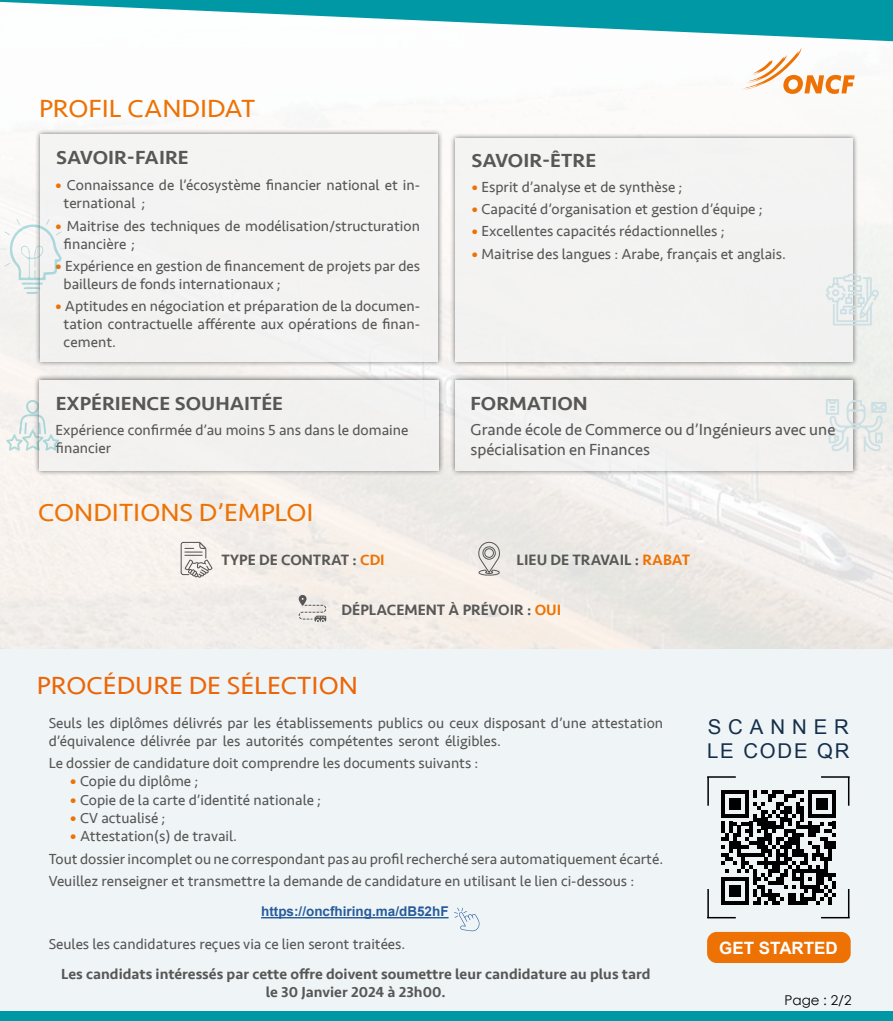
<style>
.page{position:relative;width:893px;height:1021px;background:#fff}
.page>*{position:absolute;margin:0;border:0;box-sizing:border-box;transform-origin:0 0}
.t1{font:25.5px "Seravek";color:#ee7203;scale:1.06 1}
.t2{font:25.5px "Seravek";color:#ec6608;scale:1.06 1}
.t3{font:20.4px/24.5px "Arial";letter-spacing:.34em;color:#152f4a;text-align:right}
.t4{font:500 19.5px "Seravek";color:#575756;scale:1.06 1}
.t5{font:700 16.95px "Arial";color:#fff}
.t6{font:16.5px/19.8px "Seravek";color:#575756}
.t7{font:500 15.45px "Seravek";color:#575756}
.t8{font:15px/18px "Seravek";color:#575756}
.t9{font:500 15px/18px "Seravek";color:#575756;text-align:center}
.t10{font:700 13.5px "Arial";color:#275b9b}
.t11{font:13.5px "Century Gothic";color:#000}
.s1{font-weight:700;color:#ee7203}
.s2{color:#ee7203}
.s3{font-weight:700;font-size:15.3px;color:#ee7203}
</style>
<div class="page">
<div style="left:35px;top:128px;width:408px;height:239px;background:#000;opacity:.75"></div>
<div style="left:40px;top:134px;width:398px;height:227px;background:#f2f2f2"></div>
<div style="left:449px;top:374px;width:410px;height:102px;background:#000;opacity:.75"></div>
<div style="left:455px;top:379px;width:398px;height:91px;background:#f2f2f2"></div>
<div style="left:33px;top:374px;width:411px;height:102px;background:#000;opacity:.75"></div>
<div style="left:39px;top:379px;width:400px;height:91px;background:#f2f2f2"></div>
<div style="left:449px;top:132px;width:409px;height:234px;background:#000;opacity:.75"></div>
<div style="left:455px;top:138px;width:398px;height:223px;background:#f2f2f2"></div>
<svg style="left:0;top:214px;width:65px;height:80px"></svg>
<svg style="left:826px;top:399px;width:60px;height:53px"></svg>
<svg style="left:6px;top:400px;width:53px;height:51px"></svg>
<svg style="left:826px;top:274px;width:53px;height:51px"></svg>
<div style="left:0;top:649px;width:893px;height:371px;background:#eff5f7"></div>
<hr style="left:261px;top:917px;width:188px;height:1px;background:#275b9b">
<svg style="left:454px;top:907px;width:26px;height:24px"></svg>
<div style="left:707px;top:931px;width:144px;height:32px;background:#ee7203;border-radius:10px"></div>
<hr style="left:707px;top:916px;width:29px;height:2px;background:#000">
<hr style="left:821px;top:916px;width:29px;height:2px;background:#000">
<svg style="left:707px;top:776px;width:143px;height:141px"></svg>
<svg style="left:476px;top:538px;width:25px;height:38px"></svg>
<div style="left:484px;top:548px;width:10px;height:9px;border:1px solid #575756;border-radius:50%"></div>
<svg style="left:299px;top:595px;width:27px;height:27px"></svg>
<svg style="left:0;top:0;width:893px;height:41px;fill:#0098a4"></svg>
<svg style="left:739px;top:48px;width:116px;height:46px"></svg>
<svg style="left:181px;top:542px;width:32px;height:35px"></svg>
<div style="left:0;top:1011px;width:893px;height:9px;background:#0098a4"></div>
<h1 class="t1" style="left:39px;top:89px;width:206px">PROFIL CANDIDAT</h1>
<h3 class="t4" style="left:56px;top:145px;width:126px">SAVOIR-FAIRE</h3>
<p class="t8" style="left:55px;top:176px;width:366px"><span class="s1">•</span> Connaissance de ’l écosystème financier national et in-</p>
<p class="t8" style="left:64px;top:216px;width:358px;text-indent:-9px"><span class="s1">•</span> Maitrise des techniques de modélisation/structuration financière ;</p>
<p class="t8" style="left:64px;top:257px;width:358px;text-indent:-9px"><span class="s1">•</span> Expérience en gestion de financement de projets par des bailleurs de fonds internationaux ;</p>
<p class="t8" style="left:64px;top:194px;width:83px">ternational ;</p>
<p class="t8" style="left:55px;top:297px;width:366px"><span class="s1">•</span> Aptitudes en négociation et préparation de la documen-</p>
<p class="t8" style="left:64px;top:315px;width:358px">tation contractuelle afférente aux opérations de finan-</p>
<p class="t8" style="left:64px;top:333px;width:54px">cement.</p>
<h3 class="t4" style="left:56px;top:392px;width:216px">EXPÉRIENCE SOUHAITÉE</h3>
<p class="t8" style="left:56px;top:421px;width:354px">Expérience confirmée ’d au moins 5 ans dans le domaine financier</p>
<h1 class="t1" style="left:38px;top:492px;width:261px">CONDITIONS D’EMPLOI</h1>
<h3 class="t4" style="left:472px;top:149px;width:119px">SAVOIR-ÊTRE</h3>
<p class="t8" style="left:471px;top:178px;width:212px"><span class="s1">•</span> Esprit ’d analyse et de synthèse ;</p>
<p class="t8" style="left:471px;top:200px;width:293px"><span class="s1">•</span> Capacité ’d organisation et gestion ’d équipe ;</p>
<p class="t8" style="left:471px;top:222px;width:254px"><span class="s1">•</span> Excellentes capacités rédactionnelles ;</p>
<p class="t8" style="left:471px;top:244px;width:316px"><span class="s1">•</span> Maitrise des langues : Arabe, français et anglais.</p>
<h3 class="t4" style="left:470px;top:392px;width:112px">FORMATION</h3>
<p class="t6" style="left:470px;top:420px;width:366px">Grande école de Commerce ou ’d Ingénieurs avec une spécialisation en Finances</p>
<p class="t7" style="left:517px;top:550px;width:175px">LIEU DE TRAVAIL : <span class="s2">RABAT</span></p>
<p class="t7" style="left:342px;top:600px;width:221px">DÉPLACEMENT À PRÉVOIR : <span class="s2">OUI</span></p>
<p class="t7" style="left:222px;top:550px;width:165px">TYPE DE CONTRAT : <span class="s2">CDI</span></p>
<h1 class="t2" style="left:37px;top:666px;width:304px">PROCÉDURE DE SÉLECTION</h1>
<p class="t8" style="left:49px;top:713px;width:616px">Seuls les diplômes délivrés par les établissements publics ou ceux disposant ’d une attestation ’d équivalence délivrée par les autorités compétentes seront éligibles.</p>
<p class="t8" style="left:49px;top:753px;width:431px">Le dossier de candidature doit comprendre les documents suivants :</p>
<p class="t8" style="left:70px;top:772px;width:130px"><span class="s3">•</span> Copie du diplôme ;</p>
<p class="t8" style="left:70px;top:790px;width:253px"><span class="s3">•</span> Copie de la carte ’d identité nationale ;</p>
<p class="t8" style="left:70px;top:809px;width:97px"><span class="s3">•</span> CV actualisé ;</p>
<p class="t8" style="left:49px;top:825px;width:616px;line-height:22.2px;text-indent:21px"><span class="s3">•</span> Attestation s( ) de travail.<br>Tout dossier incomplet ou ne correspondant pas au profil recherché sera automatiquement écarté.<br>Veuillez renseigner et transmettre la demande de candidature en utilisant le lien ci-dessous :</p>
<p class="t10" style="left:261px;top:902px;width:189px">https://oncfhiring.ma/dB52hF</p>
<p class="t8" style="left:49px;top:935px;width:358px">Seules les candidatures reçues via ce lien seront traitées.</p>
<p class="t9" style="left:61px;top:965px;width:591px">Les candidats intéressés par cette offre doivent soumettre leur candidature au plus tard le 30 Janvier 2024 à 23h00.</p>
<h2 class="t3" style="left:708px;top:714px;width:143px">SCANNER<br>QR</h2>
<h2 class="t3" style="left:743px;top:739px;width:66px">CODE</h2>
<h2 class="t3" style="left:707px;top:739px;width:28px">LE</h2>
<p class="t5" style="left:719px;top:936px;width:120px">GET STARTED</p>
<p class="t11" style="left:784px;top:990px;width:69px">Page : 2/2</p>
</div>
